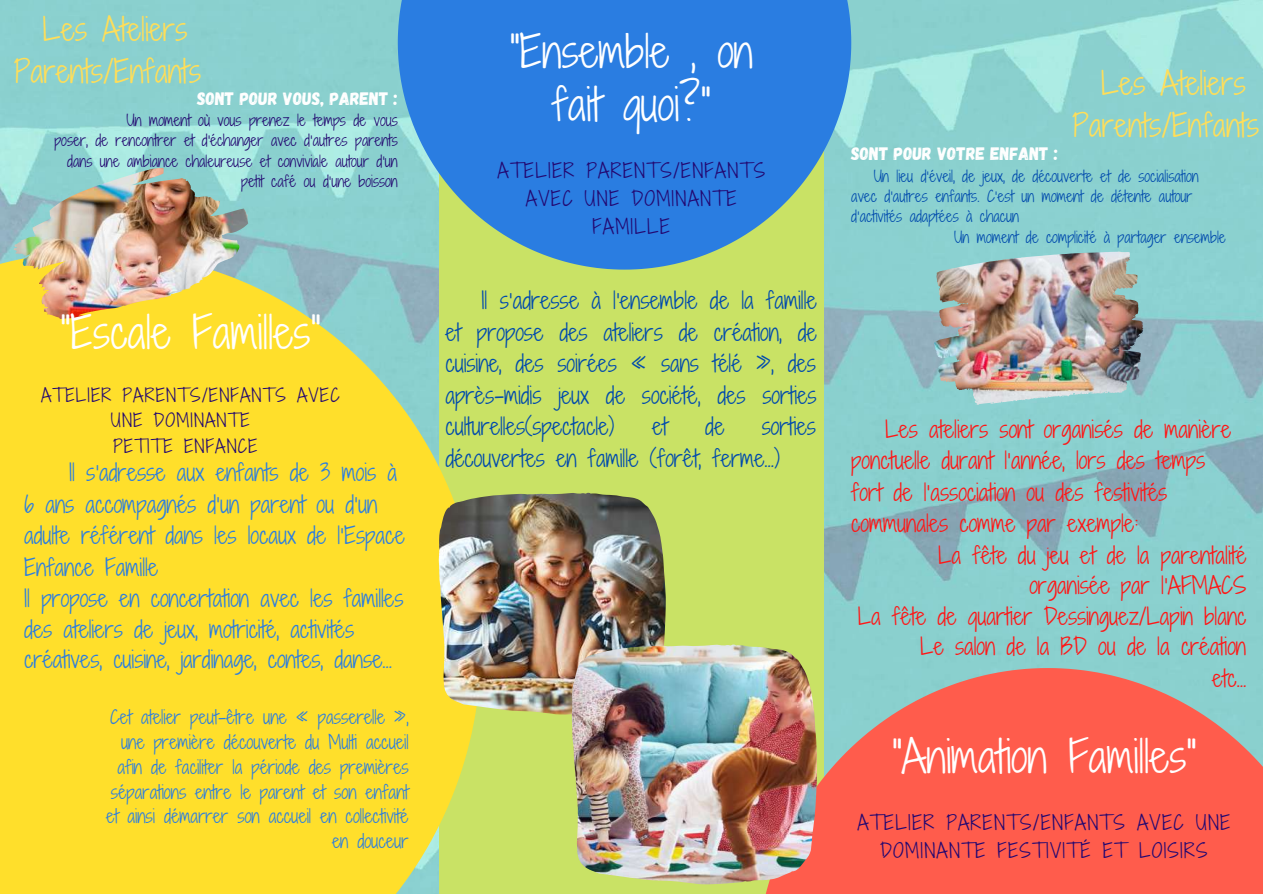
<style>
.page{position:relative;width:1263px;height:894px;background:#fff}
.page>*{position:absolute;margin:0;border:0;box-sizing:border-box;transform-origin:0 0}
.t1{font:42.75px "Shadows Into Light Two";color:#fff}
.t2{font:42.6px/52.8px "Shadows Into Light Two";color:#fff;text-align:center}
.t3{font:30.45px/42.6px "Shadows Into Light Two";color:#ffde59;text-align:center}
.t4{font:22.5px/30.6px "Shadows Into Light Two";color:#ff1616}
.t5{font:22.5px/31px "Shadows Into Light Two";color:#2a7de1}
.t6{font:22.5px/31.5px "Shadows Into Light Two";color:#004aad;text-align:justify}
.t7{font:19.2px/28px "Shadows Into Light Two";letter-spacing:.065em;color:#230871;text-align:center}
.t8{font:18px/24.8px "Shadows Into Light Two";color:#2a7de1;text-align:right}
.t9{font:18px "Gagalin";color:#fff}
.t10{font:17.7px/25.8px "Shadows Into Light Two";letter-spacing:.065em;color:#230871}
.t11{font:15px "Shadows Into Light Two";color:#004aad}
.t12{font:15px/20.2px "Shadows Into Light Two";color:#230871;text-align:right}
</style>
<div class="page">
<img style="left:0;top:0;width:1263px;height:668px">
<div style="left:439px;top:0;width:384px;height:893px;background:#c9e265"></div>
<svg style="left:398px;top:0;width:453px;height:269px;background:#408cd4"></svg>
<svg style="left:0;top:251px;width:481px;height:642px;background:#f3dd39"></svg>
<svg style="left:766px;top:668px;width:497px;height:225px;background:#ee6d5e"></svg>
<img style="left:439px;top:492px;width:226px;height:222px">
<img style="left:572px;top:644px;width:245px;height:239px">
<img style="left:14px;top:168px;width:234px;height:151px">
<img style="left:1113px;top:260px;width:30px;height:66px">
<h3 class="t3" style="left:14px;top:8px;width:189px">Les Ateliers<br>Parents/Enfants</h3>
<p class="t9" style="left:197px;top:87px;width:202px">SONT POUR VOUS, PARENT :</p>
<p class="t12" style="left:54px;top:110px;width:345px">Un moment où vous prenez le temps de vous<br>poser, de rencontrer et d'échanger avec d’autres parents dans une ambiance chaleureuse et conviviale autour d’un petit café ou d’une boisson</p>
<h1 class="t1" style="left:60px;top:300px;width:261px">"Escale Familles"</h1>
<p class="t10" style="left:111px;top:381px;width:230px;text-indent:-70px">ATELIER PARENTS/ENFANTS AVEC<br>UNE DOMINANTE<br>PETITE ENFANCE</p>
<p class="t5" style="left:24px;top:457px;width:382px;text-indent:45px">Il s’adresse aux enfants de 3 mois à 6 ans accompagnés d’un parent ou d’un adulte référent dans les locaux de l’Espace Enfance Famille<br>Il propose en concertation avec les familles des ateliers de jeux, motricité, activités créatives, cuisine, jardinage, contes, danse…</p>
<p class="t8" style="left:106px;top:704px;width:304px">Cet atelier peut-être une « passerelle », une première découverte du Multi accueil afin de faciliter la période des premières séparations entre le parent et son enfant et ainsi démarrer son accueil en collectivité en douceur</p>
<h2 class="t2" style="left:509px;top:25px;width:245px">"Ensemble , on fait quoi?"</h2>
<p class="t7" style="left:497px;top:156px;width:269px">ATELIER PARENTS/ENFANTS<br>AVEC UNE DOMINANTE<br>FAMILLE</p>
<h3 class="t3" style="left:1072px;top:61px;width:189px">Les Ateliers<br>Parents/Enfants</h3>
<p class="t9" style="left:851px;top:142px;width:208px">SONT POUR VOTRE ENFANT :</p>
<p class="t11" style="left:874px;top:165px;width:326px">Un lieu d’éveil, de jeux, de découverte et de socialisation</p>
<p class="t11" style="left:851px;top:185px;width:343px">avec d’autres enfants. C’est un moment de détente autour</p>
<p class="t11" style="left:851px;top:205px;width:169px">d’activités adaptées à chacun</p>
<p class="t11" style="left:954px;top:226px;width:273px">Un moment de complicité à partager ensemble</p>
<p class="t6" style="left:445px;top:284px;width:373px;text-indent:36px">Il s’adresse à l’ensemble de la famille et propose des ateliers de création, de cuisine, des soirées « sans télé », des après-midis jeux de société, des sorties culturelles(spectacle)</p>
<p class="t6" style="left:445px;top:410px;width:372px;text-indent:316px">sorties découvertes en famille (forêt, ferme…)</p>
<p class="t4" style="left:851px;top:413px;width:381px;line-height:31.5px;text-indent:34px">Les ateliers sont organisés de manière ponctuelle durant l’année, lors des temps fort de l’association ou des festivités communales comme par exemple:</p>
<p class="t4" style="left:858px;top:539px;width:390px;text-align:right">La fête du jeu et de la parentalité organisée par l’AFMACS<br>La fête de quartier Dessinguez/Lapin blanc<br>Le salon de la BD ou de la création<br>etc…</p>
<p class="t6" style="left:652px;top:410px;width:17px">et</p>
<p class="t6" style="left:705px;top:410px;width:21px">de</p>
<h2 class="t2" style="left:892px;top:729px;width:306px">"Animation Familles"</h2>
<p class="t7" style="left:857px;top:808px;width:375px">ATELIER PARENTS/ENFANTS AVEC UNE<br>DOMINANTE FESTIVITÉ ET LOISIRS</p>
</div>
